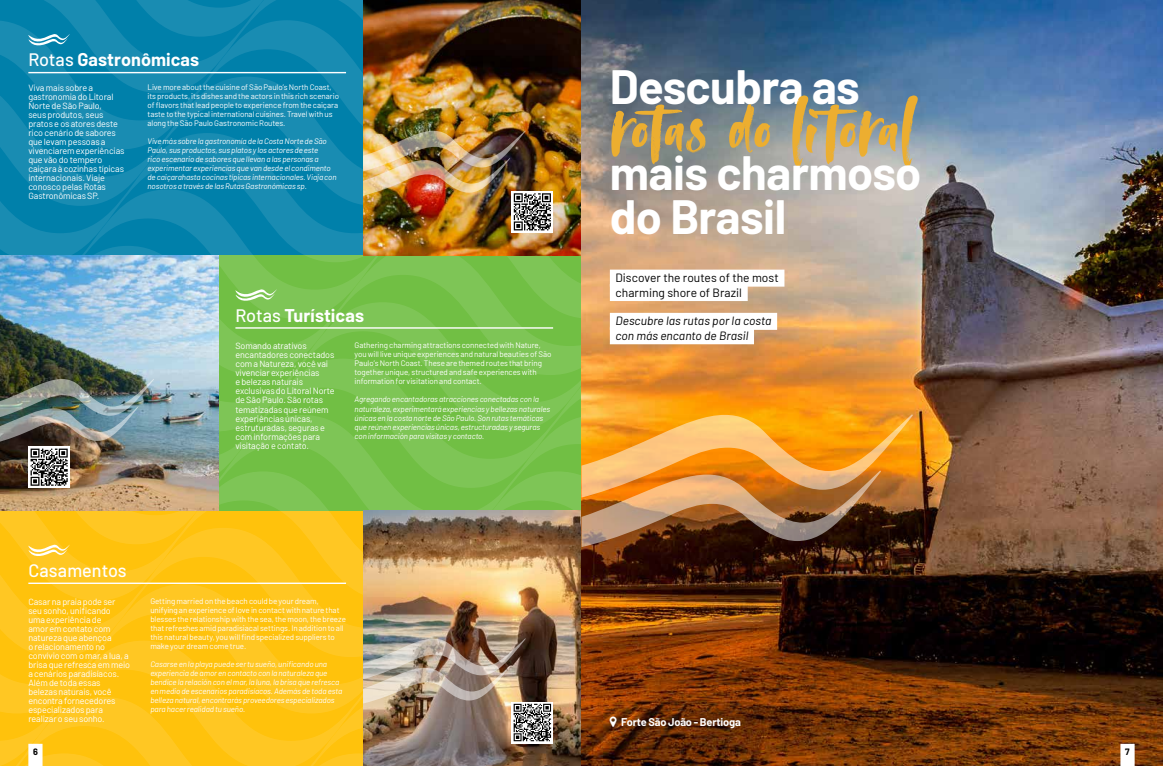
<style>
.page{position:relative;width:1163px;height:766px;background:#fff}
.page>*{position:absolute;margin:0;border:0;box-sizing:border-box;transform-origin:0 0}
.t1{font:80px "Avallon";letter-spacing:.01em;color:#ecae30}
.t2{font:700 47px/44px "Barlow";letter-spacing:-.015em;color:#fff}
.t3{font:700 18px "Barlow";letter-spacing:.005em;color:#fff}
.t4{font:500 18px "Barlow";letter-spacing:.005em;color:#fff}
.t5{font:12px/14.4px "Barlow";color:#000}
.t6{font:italic 12px/14.4px "Barlow";color:#000}
.t7{font:700 11px "Barlow";letter-spacing:-.015em;color:#fff}
.t8{font:9px/9px "Barlow";letter-spacing:-.015em;color:#fff}
.t9{font:700 9px "Barlow";color:#000}
.t10{font:italic 8px/9px "Barlow";letter-spacing:-.01em;color:#fff}
.t11{font:8px/9px "Barlow";letter-spacing:-.01em;color:#fff}
.s1{font-weight:500}
</style>
<div class="page">
<svg style="left:0;top:0;width:581px;height:765px;background:#81ae5c"></svg>
<img style="left:363px;top:510px;width:218px;height:255px">
<img style="left:0;top:255px;width:218px;height:255px">
<img style="left:363px;top:0;width:218px;height:255px">
<hr style="left:28px;top:72px;width:318px;height:1px;background:#fff">
<hr style="left:235px;top:327px;width:318px;height:1px;background:#fff">
<hr style="left:28px;top:582px;width:318px;height:2px;background:#fff">
<svg style="left:28px;top:540px;width:42px;height:20px"></svg>
<svg style="left:235px;top:284px;width:42px;height:21px"></svg>
<svg style="left:28px;top:29px;width:42px;height:21px"></svg>
<div style="left:511px;top:191px;width:42px;height:41px;background:#fff"></div>
<svg style="left:513px;top:230px;width:36px;height:1px"></svg>
<div style="left:28px;top:446px;width:42px;height:42px;background:#fff"></div>
<svg style="left:30px;top:485px;width:36px;height:1px"></svg>
<img style="left:581px;top:0;width:581px;height:765px">
<div style="left:609px;top:269px;width:175px;height:17px;background:#fff"></div>
<div style="left:609px;top:284px;width:138px;height:17px;background:#fff"></div>
<div style="left:609px;top:313px;width:168px;height:17px;background:#fff"></div>
<div style="left:609px;top:327px;width:145px;height:17px;background:#fff"></div>
<div style="left:28px;top:743px;width:15px;height:22px;background:#fff"></div>
<div style="left:1120px;top:743px;width:14px;height:22px;background:#fff"></div>
<img style="left:581px;top:414px;width:331px;height:133px">
<img style="left:0;top:378px;width:154px;height:107px">
<img style="left:363px;top:130px;width:188px;height:100px">
<div style="left:511px;top:701px;width:42px;height:42px;background:#fff"></div>
<svg style="left:513px;top:704px;width:39px;height:38px"></svg>
<img style="left:363px;top:638px;width:188px;height:103px">
<svg style="left:609px;top:716px;width:7px;height:10px"></svg>
<h3 class="t3" style="left:28px;top:46px;width:172px"><span class="s1">Rotas</span> Gastronômicas</h3>
<p class="t11" style="left:147px;top:82px;width:193px">Live more about the cuisine of São Paulo’s North Coast, its products, its dishes and the actors in this rich scenario of flavors that lead people to experience from the caiçara taste to the typical international cuisines. Travel with us along the São Paulo Gastronomic Routes.</p>
<p class="t10" style="left:147px;top:136px;width:190px">Vive más sobre la gastronomía de la Costa Norte de São Paulo, sus productos, sus platos y los actores de este<br>rico escenario de sabores que llevan a las personas a experimentar experiencias que van desde el condimento de caiçarahasta cocinas típicas internacionales. Viaja con nosotros a través de las Rutas Gastronómicas sp.</p>
<p class="t8" style="left:28px;top:83px;width:98px">Viva mais sobre a gastronomia do Litoral<br>Norte de São Paulo,<br>seus produtos, seus pratos e os atores deste rico cenário de sabores que levam pessoas a vivenciarem experiências que vão do tempero caiçara à cozinhas típicas internacionais. Viaje conosco pelas Rotas<br>Gastronômicas SP.</p>
<h3 class="t3" style="left:235px;top:302px;width:130px"><span class="s1">Rotas</span> Turísticas</h3>
<p class="t11" style="left:354px;top:340px;width:198px">Gathering charming attractions connected with Nature, you will live unique experiences and natural beauties of São Paulo’s North Coast. These are themed routes that bring together unique, structured and safe experiences with information for visitation and contact.</p>
<p class="t10" style="left:354px;top:394px;width:197px">Agregando encantadoras atracciones conectadas con la naturaleza, experimentará experiencias y bellezas naturales únicas en la costa norte de São Paulo. Son rutas temáticas que reúnen experiencias únicas, estructuradas y seguras con información para visitas y contacto.</p>
<p class="t8" style="left:235px;top:341px;width:101px">Somando atrativos encantadores conectados com a Natureza, você vai vivenciar experiências<br>e belezas naturais exclusivas do Litoral Norte de São Paulo. São rotas tematizadas que reúnem experiências únicas, estruturadas, seguras e com informações para visitação e contato.</p>
<h3 class="t4" style="left:28px;top:557px;width:100px">Casamentos</h3>
<p class="t8" style="left:28px;top:596px;width:103px">Casar na praia pode ser seu sonho, unificando<br>uma experiência de<br>amor em contato com natureza que abençoa<br>o relacionamento no convívio com o mar, a lua, a brisa que refresca em meio a cenários paradisíacos.<br>Além de toda essas belezas naturais, você encontra fornecedores especializados para realizar o seu sonho.</p>
<p class="t11" style="left:150px;top:595px;width:197px">Getting married on the beach could be your dream, unifying an experience of love in contact with nature that blesses the relationship with the sea, the moon, the breeze that refreshes amid paradisiacal settings. In addition to all this natural beauty, you will find specialized suppliers to make your dream come true.</p>
<p class="t10" style="left:150px;top:658px;width:193px">Casarse en la playa puede ser tu sueño, unificando una experiencia de amor en contacto con la naturaleza que bendice la relación con el mar, la luna, la brisa que refresca en medio de escenarios paradisíacos. Además de toda esta belleza natural, encontrarás proveedores especializados para hacer realidad tu sueño.</p>
<h2 class="t2" style="left:609px;top:62px;width:251px">Descubra as</h2>
<h1 class="t1" style="left:609px;top:77px;width:305px">rotas do litoral</h1>
<h2 class="t2" style="left:609px;top:148px;width:313px">mais charmoso do Brasil</h2>
<h3 class="t5" style="left:615px;top:269px;width:165px">Discover the routes of the most charming shore of Brazil</h3>
<h3 class="t6" style="left:615px;top:313px;width:157px">Descubre las rutas por la costa con más encanto de Brasil</h3>
<h3 class="t7" style="left:621px;top:713px;width:121px">Forte São João - Bertioga</h3>
<p class="t9" style="left:33px;top:745px;width:6px">6</p>
<p class="t9" style="left:1125px;top:745px;width:6px">7</p>
</div>
